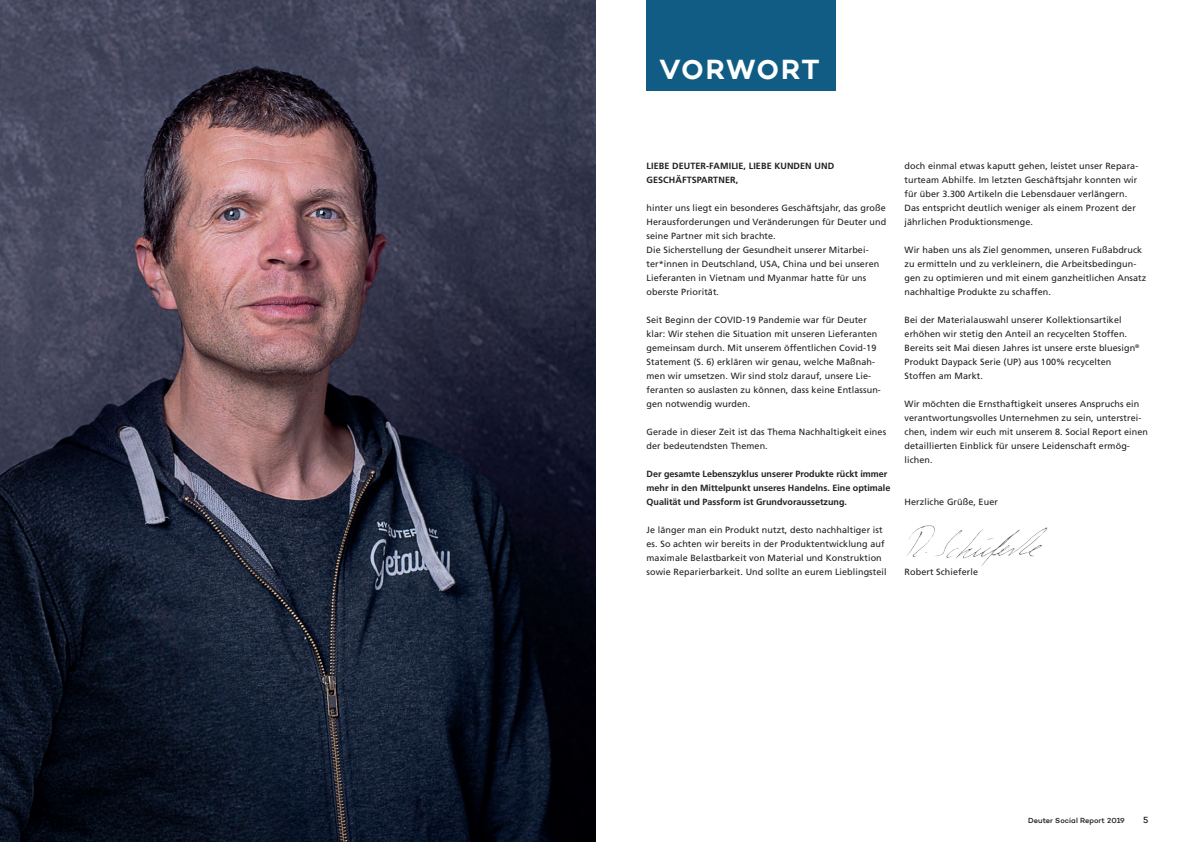
<style>
.page{position:relative;width:1191px;height:842px;background:#fff}
.page>*{position:absolute;margin:0;border:0;box-sizing:border-box;transform-origin:0 0}
.t1{font:600 28px "Campton";letter-spacing:.035em;color:#fff}
.t2{font:9px/14px "Frutiger LT Std";letter-spacing:.01em;color:#231f20}
.t3{font:700 9px/14px "Frutiger LT Std";color:#231f20}
.t4{font:500 9px "Campton";color:#231f20}
.t5{font:500 7.5px "Campton";letter-spacing:.005em;color:#231f20}
</style>
<div class="page">
<img style="left:0;top:0;width:595px;height:842px">
<img style="left:911px;top:525px;width:23px;height:13px">
<div style="left:646px;top:0;width:189px;height:91px;background:#115c84"></div>
<h1 class="t1" style="left:659px;top:51px;width:162px">VORWORT</h1>
<p class="t3" style="left:646px;top:159px;width:189px">LIEBE DEUTER-FAMILIE, LIEBE KUNDEN UND<br>GESCHÄFTSPARTNER,</p>
<p class="t2" style="left:646px;top:201px;width:241px">hinter uns liegt ein besonderes Geschäftsjahr, das große Herausforderungen und Veränderungen für Deuter und seine Partner mit sich brachte.<br>Die Sicherstellung der Gesundheit unserer Mitarbei&shy;ter*innen in Deutschland, USA, China und bei unseren Lieferanten in Vietnam und Myanmar hatte für uns oberste Priorität.</p>
<p class="t2" style="left:646px;top:313px;width:236px">Seit Beginn der COVID-19 Pandemie war für Deuter klar: Wir stehen die Situation mit unseren Lieferanten gemeinsam durch. Mit unserem öffentlichen Covid-19<br>Statement (S. 6) erklären wir genau, welche Maßnah&shy;men wir umsetzen. Wir sind stolz darauf, unsere Lie&shy;feranten so auslasten zu können, dass keine Entlassun&shy;gen notwendig wurden.</p>
<p class="t2" style="left:646px;top:425px;width:241px">Gerade in dieser Zeit ist das Thema Nachhaltigkeit eines der bedeutendsten Themen.</p>
<p class="t3" style="left:646px;top:467px;width:245px">Der gesamte Lebenszyklus unserer Produkte rückt immer mehr in den Mittelpunkt unseres Handelns. Eine optimale<br>Qualität und Passform ist Grundvoraussetzung.</p>
<p class="t2" style="left:646px;top:523px;width:242px">Je länger man ein Produkt nutzt, desto nachhaltiger ist es. So achten wir bereits in der Produktentwicklung auf maximale Belastbarkeit von Material und Konstruktion sowie Reparierbarkeit. Und sollte an eurem Lieblingsteil</p>
<p class="t2" style="left:904px;top:159px;width:235px">doch einmal etwas kaputt gehen, leistet unser Repara&shy;turteam Abhilfe. Im letzten Geschäftsjahr konnten wir für über 3.300 Artikeln die Lebensdauer verlängern.<br>Das entspricht deutlich weniger als einem Prozent der jährlichen Produktionsmenge.</p>
<p class="t2" style="left:904px;top:243px;width:243px">Wir haben uns als Ziel genommen, unseren Fußabdruck zu ermitteln und zu verkleinern, die Arbeitsbedingun&shy;gen zu optimieren und mit einem ganzheitlichen Ansatz nachhaltige Produkte zu schaffen.</p>
<p class="t2" style="left:904px;top:313px;width:236px">Bei der Materialauswahl unserer Kollektionsartikel erhöhen wir stetig den Anteil an recycelten Stoffen.<br>Bereits seit Mai diesen Jahres ist unsere erste bluesign<sup>® </sup>Produkt Daypack Serie (UP) aus 100% recycelten Stoffen am Markt.</p>
<p class="t2" style="left:904px;top:397px;width:245px">Wir möchten die Ernsthaftigkeit unseres Anspruchs ein verantwortungsvolles Unternehmen zu sein, unterstrei&shy;chen, indem wir euch mit unserem 8. Social Report einen detaillierten Einblick für unsere Leidenschaft ermög&shy;lichen.</p>
<p class="t2" style="left:904px;top:495px;width:95px">Herzliche Grüße, Euer</p>
<p class="t2" style="left:904px;top:565px;width:75px">Robert Schieferle</p>
<p class="t5" style="left:1028px;top:815px;width:98px">Deuter Social Report 2019</p>
<p class="t4" style="left:1143px;top:814px;width:7px">5</p>
</div>
